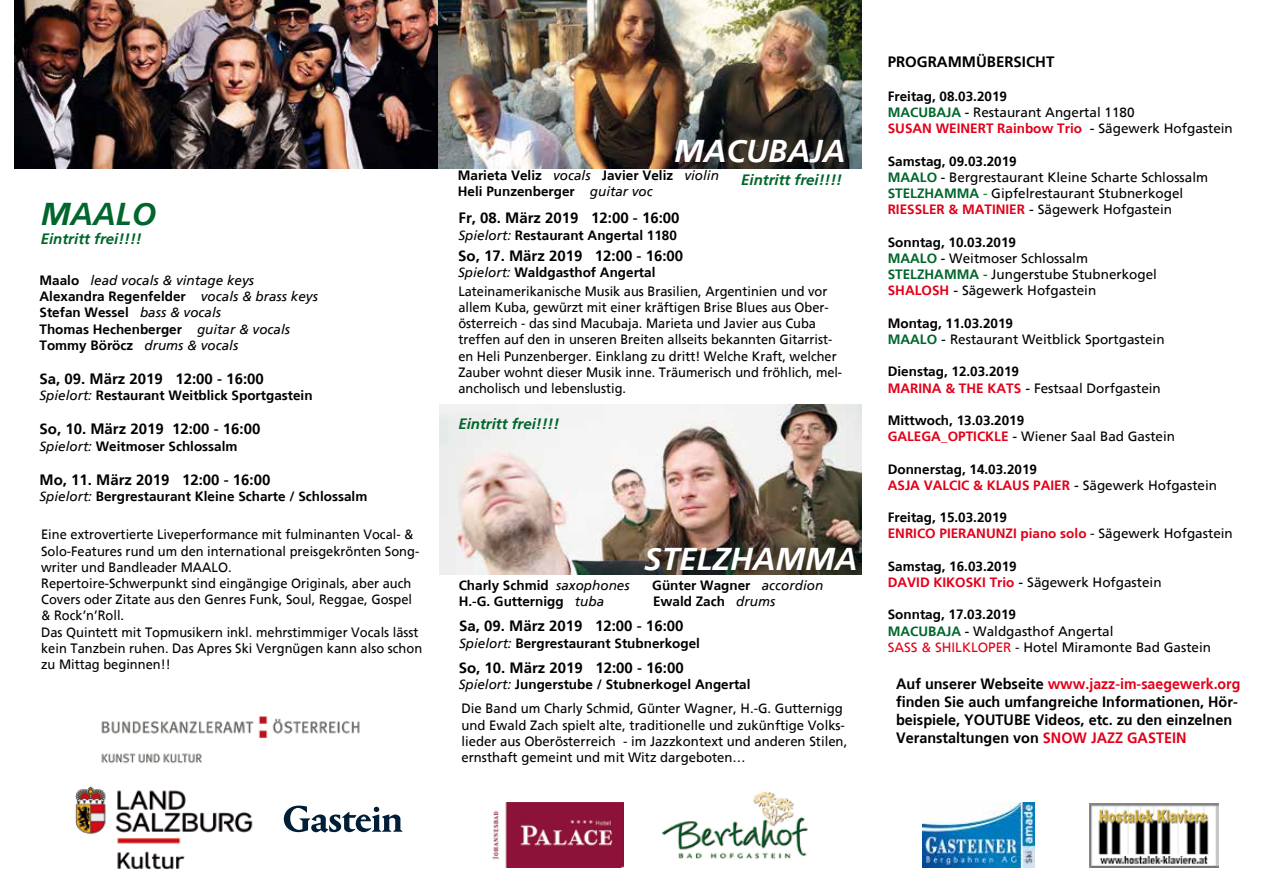
<style>
.page{position:relative;width:1263px;height:893px;background:#fff}
.page>*{position:absolute;margin:0;border:0;box-sizing:border-box;transform-origin:0 0}
.t1{font:italic 700 31.5px "Frutiger";color:#fff}
.t2{font:italic 700 31.5px "Frutiger";color:#00662c}
.t3{font:700 15px "Frutiger";color:#000}
.t4{font:700 15px/18px "Frutiger";color:#000;scale:.96 1}
.t5{font:italic 700 15px "Frutiger";color:#00662c}
.t6{font:italic 700 15px "Frutiger";color:#fff}
.t7{font:13.5px/16.2px "Frutiger";color:#000}
.t8{font:13.5px/16.2px "Frutiger";color:#000;scale:.95 1}
.t9{font:700 13.5px/16.2px "Frutiger";color:#000}
.t10{font:italic 13.5px/16.2px "Frutiger";color:#000}
.t11{font:700 13.5px/16.2px "Frutiger";color:#e2001a}
.s1{font-weight:700;font-style:normal}
.s2{font-weight:400;font-style:italic}
.s3{font-weight:700}
.s4{font-weight:700;color:#00662c}
.s5{font-weight:700;color:#e2001a}
.s6{font-weight:700;font-style:italic}
.s7{font-weight:700;color:#318925}
.s8{color:#e2001a}
.s9{font-style:italic}
.s10{font-weight:400}
.s11{color:#000}
.s12{font-weight:400;color:#000}
</style>
<div class="page">
<img style="left:922px;top:803px;width:112px;height:64px">
<img style="left:75px;top:786px;width:178px;height:84px">
<img style="left:661px;top:791px;width:147px;height:68px">
<img style="left:15px;top:0;width:846px;height:169px">
<img style="left:440px;top:404px;width:421px;height:170px">
<img style="left:1090px;top:803px;width:128px;height:64px">
<img style="left:101px;top:716px;width:259px;height:48px">
<img style="left:492px;top:803px;width:131px;height:65px">
<svg style="left:284px;top:806px;width:119px;height:27px"></svg>
<h1 class="t2" style="left:41px;top:195px;width:117px">MAALO</h1>
<p class="t5" style="left:41px;top:230px;width:102px">Eintritt frei!!!!</p>
<p class="t10" style="left:40px;top:272px;width:280px"><span class="s1">Maalo</span> lead vocals &amp; vintage keys <span class="s1">Alexandra Regenfelder</span> vocals &amp; brass keys <span class="s1">Stefan Wessel</span> bass &amp; vocals<br><span class="s1">Thomas Hechenberger</span> guitar &amp; vocals <span class="s1">Tommy Böröcz</span> drums &amp; vocals</p>
<p class="t3" style="left:40px;top:370px;width:226px">Sa, 09. März 2019 12:00 - 16:00</p>
<p class="t9" style="left:40px;top:387px;width:275px"><span class="s2">Spielort:</span> Restaurant Weitblick Sportgastein</p>
<p class="t3" style="left:40px;top:420px;width:222px">So, 10. März 2019 12:00 - 16:00</p>
<p class="t9" style="left:40px;top:438px;width:200px"><span class="s2">Spielort:</span> Weitmoser Schlossalm</p>
<p class="t3" style="left:40px;top:471px;width:232px">Mo, 11. März 2019 12:00 - 16:00</p>
<p class="t9" style="left:40px;top:488px;width:329px"><span class="s2">Spielort:</span> Bergrestaurant Kleine Scharte / Schlossalm</p>
<p class="t8" style="left:41px;top:526px;width:403px">Eine extrovertierte Liveperformance mit fulminanten Vocal- &amp; Solo-Features rund um den international preisgekrönten Song&shy;writer und Bandleader MAALO.<br>Repertoire-Schwerpunkt sind eingängige Originals, aber auch Covers oder Zitate aus den Genres Funk, Soul, Reggae, Gospel &amp; Rock’n’Roll.<br>Das Quintett mit Topmusikern inkl. mehrstimmiger Vocals lässt kein Tanzbein ruhen. Das Apres Ski Vergnügen kann also schon zu Mittag beginnen!!</p>
<h1 class="t1" style="left:674px;top:133px;width:173px">MACUBAJA</h1>
<p class="t6" style="left:749px;top:153px;width:102px">Eintritt frei!!!!</p>
<p class="t9" style="left:458px;top:167px;width:263px">Marieta Veliz <span class="s2">vocals</span> Javier Veliz <span class="s2">violin<br></span>Heli Punzenberger <span class="s2">guitar voc</span></p>
<p class="t3" style="left:459px;top:209px;width:222px">Fr, 08. März 2019 12:00 - 16:00</p>
<p class="t9" style="left:459px;top:227px;width:220px"><span class="s2">Spielort:</span> Restaurant Angertal 1180</p>
<p class="t3" style="left:458px;top:247px;width:227px">So, 17. März 2019 12:00 - 16:00</p>
<p class="t9" style="left:458px;top:264px;width:199px"><span class="s2">Spielort:</span> Waldgasthof Angertal</p>
<p class="t5" style="left:741px;top:171px;width:102px">Eintritt frei!!!!</p>
<p class="t8" style="left:458px;top:283px;width:406px">Lateinamerikanische Musik aus Brasilien, Argentinien und vor allem Kuba, gewürzt mit einer kräftigen Brise Blues aus Ober&shy;österreich - das sind Macubaja. Marieta und Javier aus Cuba treffen auf den in unseren Breiten allseits bekannten Gitarrist&shy;en Heli Punzenberger. Einklang zu dritt! Welche Kraft, welcher Zauber wohnt dieser Musik inne. Träumerisch und fröhlich, mel&shy;ancholisch und lebenslustig.</p>
<p class="t5" style="left:458px;top:415px;width:102px">Eintritt frei!!!!</p>
<h1 class="t1" style="left:644px;top:541px;width:215px">STELZHAMMA</h1>
<p class="t9" style="left:459px;top:577px;width:173px">Charly Schmid <span class="s2">saxophones</span></p>
<p class="t9" style="left:652px;top:577px;width:173px">Günter Wagner <span class="s2">accordion</span></p>
<p class="t9" style="left:459px;top:593px;width:147px">H.-G. Gutternigg <span class="s2">tuba</span></p>
<p class="t9" style="left:653px;top:593px;width:124px">Ewald Zach <span class="s2">drums</span></p>
<p class="t3" style="left:459px;top:617px;width:226px">Sa, 09. März 2019 12:00 - 16:00</p>
<p class="t9" style="left:459px;top:635px;width:242px"><span class="s2">Spielort:</span> Bergrestaurant Stubnerkogel</p>
<p class="t3" style="left:459px;top:659px;width:227px">So, 10. März 2019 12:00 - 16:00</p>
<p class="t9" style="left:459px;top:676px;width:293px"><span class="s2">Spielort:</span> Jungerstube / Stubnerkogel Angertal</p>
<p class="t7" style="left:461px;top:700px;width:387px">Die Band um Charly Schmid, Günter Wagner, H.-G. Gutternigg und Ewald Zach spielt alte, traditionelle und zukünftige Volks&shy;lieder aus Oberösterreich - im Jazzkontext und anderen Stilen, ernsthaft gemeint und mit Witz dargeboten…</p>
<p class="t3" style="left:888px;top:53px;width:168px">PROGRAMMÜBERSICHT</p>
<p class="t7" style="left:888px;top:88px;width:347px"><span class="s3">Freitag, 08.03.2019<br></span><span class="s4">MACUBAJA</span> <span class="s3">-</span> Restaurant Angertal 1180<br><span class="s5">SUSAN WEINERT Rainbow Trio</span> <span class="s6">-</span> Sägewerk Hofgastein</p>
<p class="t7" style="left:888px;top:153px;width:322px"><span class="s3">Samstag, 09.03.2019<br></span><span class="s4">MAALO</span> <span class="s3">-</span> Bergrestaurant Kleine Scharte Schlossalm <span class="s4">STELZHAMMA</span> <span class="s7">-</span> Gipfelrestaurant Stubnerkogel <span class="s5">RIESSLER &amp; MATINIER</span> <span class="s6">-</span> Sägewerk Hofgastein</p>
<p class="t7" style="left:888px;top:234px;width:271px"><span class="s3">Sonntag, 10.03.2019<br></span><span class="s4">MAALO</span> <span class="s3">-</span> Weitmoser Schlossalm<br><span class="s4">STELZHAMMA -</span> Jungerstube Stubnerkogel<br><span class="s5">SHALOSH</span> <span class="s6">-</span> Sägewerk Hofgastein</p>
<p class="t7" style="left:888px;top:315px;width:278px"><span class="s3">Montag, 11.03.2019<br></span><span class="s4">MAALO</span> <span class="s6">-</span> Restaurant Weitblick Sportgastein</p>
<p class="t9" style="left:888px;top:363px;width:275px">Dienstag, 12.03.2019<br><span class="s8">MARINA &amp; THE KATS</span> <span class="s9">-</span> <span class="s10">Festsaal Dorfgastein</span></p>
<p class="t7" style="left:888px;top:412px;width:289px"><span class="s3">Mittwoch, 13.03.2019<br></span><span class="s5">GALEGA_OPTICKLE</span> <span class="s6">-</span> Wiener Saal Bad Gastein</p>
<p class="t9" style="left:888px;top:461px;width:331px">Donnerstag, 14.03.2019<br><span class="s8">ASJA VALCIC &amp; KLAUS PAIER</span> <span class="s9">-</span> <span class="s10">Sägewerk Hofgastein</span></p>
<p class="t11" style="left:888px;top:509px;width:347px"><span class="s11">Freitag, 15.03.2019<br></span>ENRICO PIERANUNZI piano solo <span class="s12">- Sägewerk Hofgastein</span></p>
<p class="t9" style="left:888px;top:558px;width:275px">Samstag, 16.03.2019<br><span class="s8">DAVID KIKOSKI Trio</span> <span class="s9">-</span> <span class="s10">Sägewerk Hofgastein</span></p>
<p class="t7" style="left:888px;top:606px;width:325px"><span class="s3">Sonntag, 17.03.2019<br></span><span class="s4">MACUBAJA</span> <span class="s3">-</span> Waldgasthof Angertal<br><span class="s8">SASS &amp; SHILKLOPER</span> - Hotel Miramonte Bad Gastein</p>
<p class="t4" style="left:896px;top:674px;width:360px">Auf unserer Webseite <span class="s8">www.jazz-im-saegewerk.org </span>finden Sie auch umfangreiche Informationen, Hör&shy;beispiele, YOUTUBE Videos, etc. zu den einzelnen Veranstaltungen von <span class="s8">SNOW JAZZ GASTEIN</span></p>
</div>
